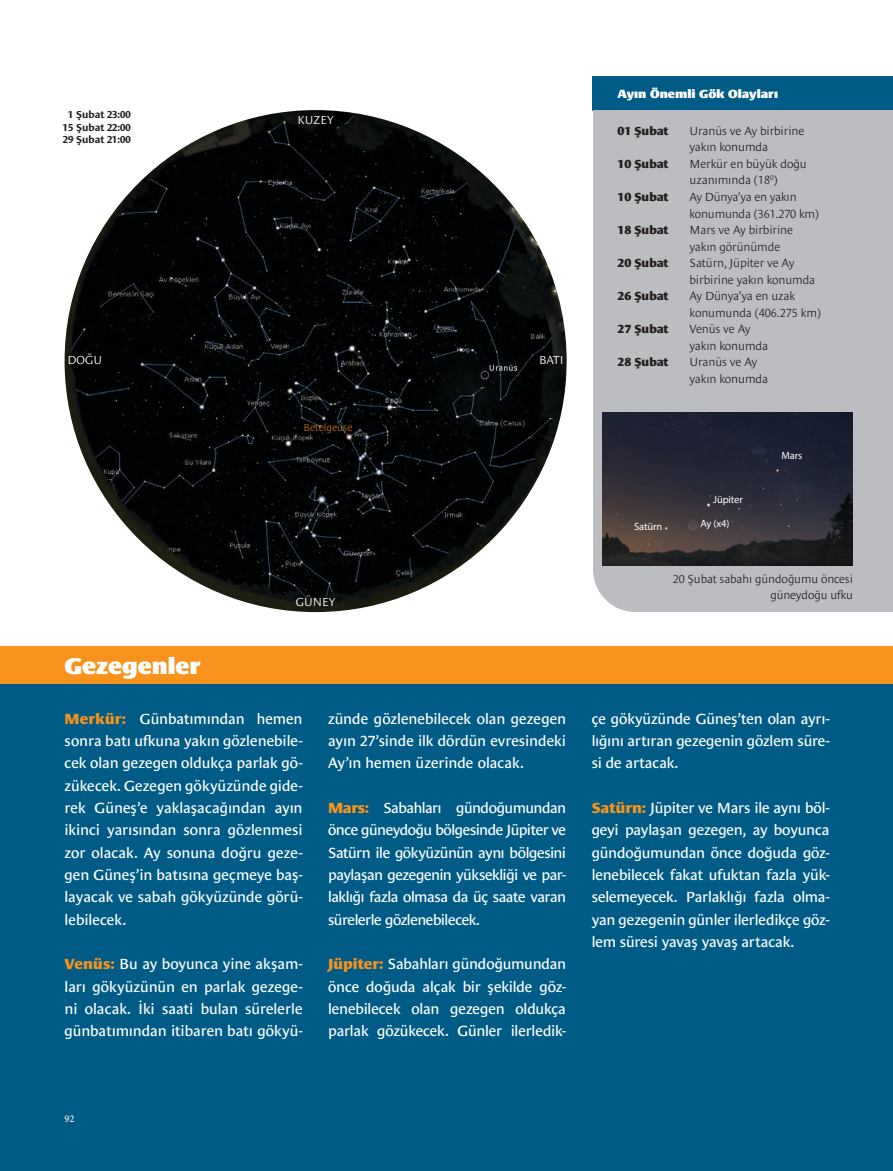
<style>
.page{position:relative;width:893px;height:1171px;background:#fff}
.page>*{position:absolute;margin:0;border:0;box-sizing:border-box;transform-origin:0 0}
.t1{font:900 23.25px "Le Monde Sans Pro";color:#fff}
.t2{font:15px/22.4px "Le Monde Sans Pro";letter-spacing:-.01em;color:#fff;text-align:justify}
.t3{font:300 12px/16.5px "Le Monde Sans Pro";letter-spacing:-.01em;color:#231f20}
.t4{font:700 expanded 12px "Le Monde Sans Pro";letter-spacing:-.01em;color:#231f20}
.t5{font:900 12px "Le Monde Sans Pro";color:#fff}
.t6{font:300 11.85px/16.5px "Le Monde Sans Pro";letter-spacing:-.01em;color:#231f20;text-align:right}
.t7{font:300 11.85px "Le Monde Sans Pro";letter-spacing:-.01em;color:#fff}
.t8{font:10.5px "Myriad Pro";letter-spacing:-.01em;color:#fff}
.t9{font:700 10.35px/12.5px "Le Monde Sans Pro";color:#231f20;text-align:center}
.t10{font:300 expanded 10.35px "Le Monde Sans Pro";color:#f7931d}
.t11{font:500 10.35px "Minion Pro";color:#fff}
.s1{font-weight:700;font-stretch:expanded;color:#f7931d}
</style>
<div class="page">
<div style="left:0;top:646px;width:892px;height:524px;background:#005c86"></div>
<div style="left:0;top:646px;width:892px;height:37px;background:#f7931d"></div>
<img style="left:65px;top:110px;width:501px;height:502px;border-radius:251px">
<div style="left:592px;top:76px;width:300px;height:34px;background:#005c86"></div>
<div style="left:593px;top:110px;width:299px;height:502px;background:#bcbdc0"></div>
<img style="left:602px;top:413px;width:250px;height:152px">
<p class="t9" style="left:63px;top:107px;width:69px">1 Şubat 23:00<br>15 Şubat 22:00<br>29 Şubat 21:00</p>
<p class="t7" style="left:297px;top:111px;width:38px">KUZEY</p>
<p class="t7" style="left:67px;top:350px;width:36px">DOĞU</p>
<p class="t7" style="left:539px;top:350px;width:26px">BATI</p>
<p class="t10" style="left:303px;top:419px;width:50px">Betelgeuse</p>
<h1 class="t1" style="left:64px;top:649px;width:138px">Gezegenler</h1>
<p class="t7" style="left:296px;top:593px;width:41px">GÜNEY</p>
<p class="t2" style="left:65px;top:705px;width:239px"><span class="s1">Merkür:</span> Günbatımından hemen sonra batı ufkuna yakın gözlenebile&shy;cek olan gezegen oldukça parlak gö&shy;zükecek. Gezegen gökyüzünde gide&shy;rek Güneş’e yaklaşacağından ayın ikinci yarısından sonra gözlenmesi zor olacak. Ay sonuna doğru geze&shy;gen Güneş’in batısına geçmeye baş&shy;layacak ve sabah gökyüzünde görü&shy;lebilecek.</p>
<p class="t2" style="left:65px;top:951px;width:239px"><span class="s1">Venüs:</span> Bu ay boyunca yine akşam&shy;ları gökyüzünün en parlak gezege&shy;ni olacak. İki saati bulan sürelerle günbatımından itibaren batı gökyü-</p>
<p class="t2" style="left:328px;top:705px;width:239px">zünde gözlenebilecek olan gezegen ayın 27’sinde ilk dördün evresindeki Ay’ın hemen üzerinde olacak.</p>
<p class="t2" style="left:328px;top:795px;width:239px"><span class="s1">Mars:</span> Sabahları gündoğumundan önce güneydoğu bölgesinde Jüpiter ve Satürn ile gökyüzünün aynı bölgesini paylaşan gezegenin yüksekliği ve par&shy;laklığı fazla olmasa da üç saate varan sürelerle gözlenebilecek.</p>
<p class="t2" style="left:328px;top:951px;width:239px"><span class="s1">Jüpiter:</span> Sabahları gündoğumundan önce doğuda alçak bir şekilde göz&shy;lenebilecek olan gezegen oldukça parlak gözükecek. Günler ilerledik-</p>
<p class="t5" style="left:617px;top:85px;width:162px">Ayın Önemli Gök Olayları</p>
<p class="t4" style="left:617px;top:122px;width:53px">01 Şubat</p>
<p class="t3" style="left:689px;top:121px;width:116px">Uranüs ve Ay birbirine yakın konumda</p>
<p class="t4" style="left:617px;top:155px;width:53px">10 Şubat</p>
<p class="t3" style="left:689px;top:154px;width:119px">Merkür en büyük doğu uzanımında (18<sup>0</sup>)</p>
<p class="t4" style="left:617px;top:188px;width:53px">10 Şubat</p>
<p class="t3" style="left:689px;top:187px;width:131px">Ay Dünya’ya en yakın konumunda (361.270 km)</p>
<p class="t4" style="left:617px;top:221px;width:53px">18 Şubat</p>
<p class="t3" style="left:689px;top:220px;width:105px">Mars ve Ay birbirine yakın görünümde</p>
<p class="t4" style="left:617px;top:254px;width:53px">20 Şubat</p>
<p class="t3" style="left:689px;top:253px;width:127px">Satürn, Jüpiter ve Ay birbirine yakın konumda</p>
<p class="t4" style="left:617px;top:287px;width:53px">26 Şubat</p>
<p class="t3" style="left:689px;top:286px;width:133px">Ay Dünya’ya en uzak konumunda (406.275 km)</p>
<p class="t4" style="left:617px;top:320px;width:53px">27 Şubat</p>
<p class="t3" style="left:689px;top:319px;width:80px">Venüs ve Ay yakın konumda</p>
<p class="t4" style="left:617px;top:353px;width:53px">28 Şubat</p>
<p class="t3" style="left:689px;top:352px;width:80px">Uranüs ve Ay yakın konumda</p>
<p class="t8" style="left:713px;top:493px;width:31px">Jüpiter</p>
<p class="t8" style="left:634px;top:520px;width:30px">Satürn</p>
<p class="t8" style="left:700px;top:517px;width:30px">Ay (x4)</p>
<p class="t8" style="left:781px;top:449px;width:22px">Mars</p>
<p class="t6" style="left:672px;top:569px;width:182px">20 Şubat sabahı gündoğumu öncesi güneydoğu ufku</p>
<p class="t2" style="left:591px;top:705px;width:239px">çe gökyüzünde Güneş’ten olan ayrı&shy;lığını artıran gezegenin gözlem süre&shy;si de artacak.</p>
<p class="t2" style="left:591px;top:795px;width:239px"><span class="s1">Satürn:</span> Jüpiter ve Mars ile aynı böl&shy;geyi paylaşan gezegen, ay boyunca gündoğumundan önce doğuda göz&shy;lenebilecek fakat ufuktan fazla yük&shy;selemeyecek. Parlaklığı fazla olma&shy;yan gezegenin günler ilerledikçe göz&shy;lem süresi yavaş yavaş artacak.</p>
<p class="t11" style="left:64px;top:1111px;width:12px">92</p>
</div>
